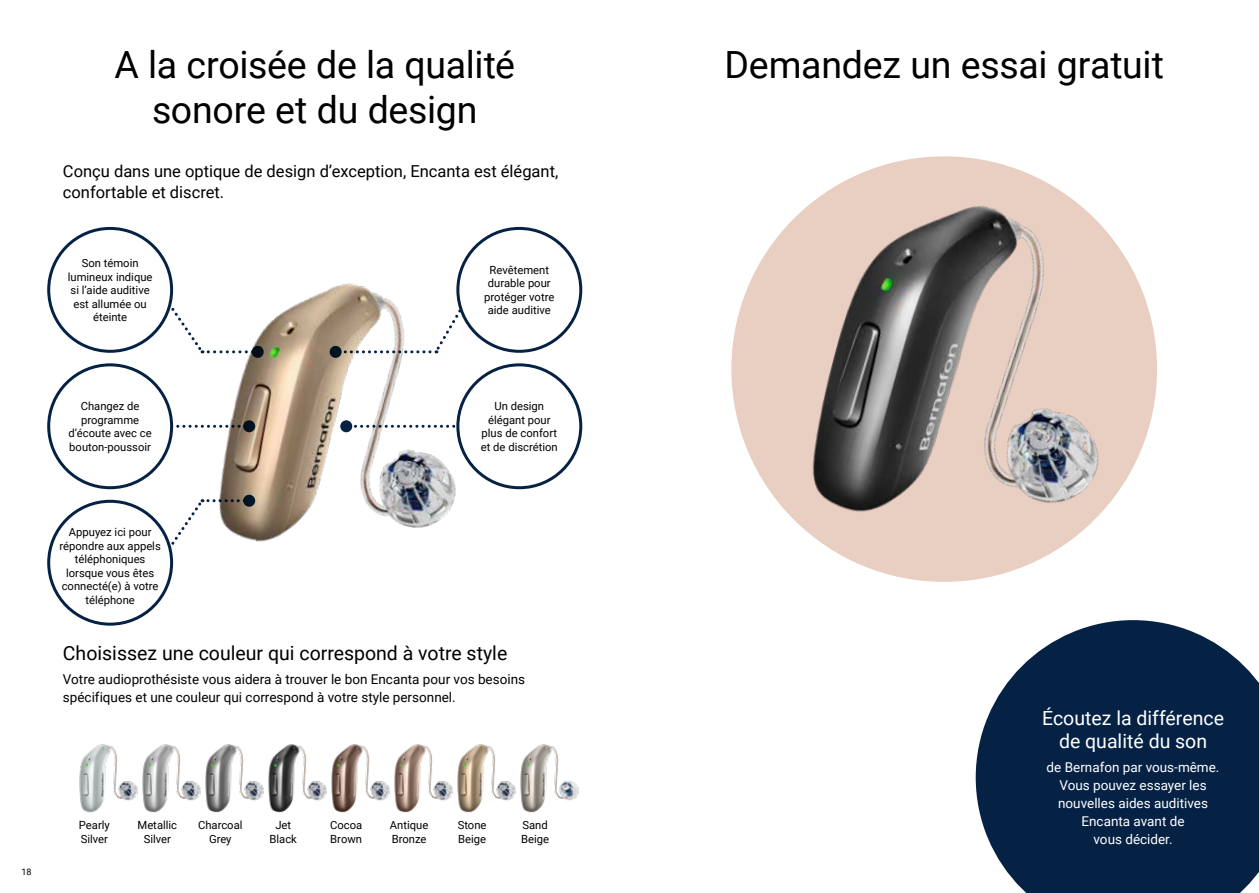
<style>
.page{position:relative;width:1259px;height:893px;background:#fff}
.page>*{position:absolute;margin:0;border:0;box-sizing:border-box;transform-origin:0 0}
.t1{font:37.5px/45px "Roboto";letter-spacing:-.005em;color:#000;text-align:center}
.t2{font:19.5px "Roboto";color:#000}
.t3{font:19.5px/22.5px "Roboto";color:#fff;text-align:center}
.t4{font:16.5px/21px "Roboto";color:#000}
.t5{font:13.5px/18px "Roboto";color:#000}
.t6{font:13.5px/18px "Roboto";color:#fff;text-align:center}
.t7{font:11.25px/13.5px "Roboto";color:#000;text-align:center}
.t8{font:9px "Roboto";color:#000}
</style>
<div class="page">
<img style="left:47px;top:265px;width:536px;height:290px">
<svg style="left:159px;top:288px;width:100px;height:66px"></svg>
<div style="left:252px;top:346px;width:12px;height:12px;background:#020d16;border-radius:50%"></div>
<svg style="left:159px;top:499px;width:91px;height:65px"></svg>
<svg style="left:243px;top:495px;width:12px;height:12px"></svg>
<svg style="left:173px;top:425px;width:70px;height:3px"></svg>
<svg style="left:243px;top:420px;width:12px;height:12px"></svg>
<svg style="left:336px;top:288px;width:137px;height:65px"></svg>
<div style="left:330px;top:346px;width:12px;height:12px;background:#031320;border-radius:50%"></div>
<svg style="left:352px;top:425px;width:104px;height:3px"></svg>
<div style="left:340px;top:420px;width:12px;height:12px;background:#052245;border-radius:50%"></div>
<img style="left:79px;top:744px;width:47px;height:69px">
<img style="left:126px;top:744px;width:63px;height:69px">
<img style="left:189px;top:744px;width:63px;height:69px">
<img style="left:252px;top:744px;width:63px;height:69px">
<img style="left:315px;top:744px;width:63px;height:69px">
<img style="left:378px;top:744px;width:63px;height:69px">
<img style="left:441px;top:744px;width:62px;height:69px">
<img style="left:503px;top:744px;width:76px;height:69px">
<div style="left:458px;top:365px;width:123px;height:123px;background:#fff;border-radius:50%"></div>
<div style="left:456px;top:363px;width:126px;height:126px;border:3px solid #052245;border-radius:50%"></div>
<div style="left:458px;top:228px;width:123px;height:123px;background:#fff;border-radius:50%"></div>
<div style="left:456px;top:227px;width:126px;height:126px;border:3px solid #052245;border-radius:50%"></div>
<div style="left:49px;top:228px;width:123px;height:123px;background:#fff;border-radius:50%"></div>
<div style="left:47px;top:227px;width:126px;height:126px;border:3px solid #052245;border-radius:50%"></div>
<div style="left:49px;top:365px;width:123px;height:123px;background:#fff;border-radius:50%"></div>
<div style="left:47px;top:363px;width:126px;height:126px;border:3px solid #052245;border-radius:50%"></div>
<div style="left:49px;top:501px;width:123px;height:123px;background:#fff;border-radius:50%"></div>
<div style="left:47px;top:500px;width:126px;height:126px;border:3px solid #052245;border-radius:50%"></div>
<svg style="left:975px;top:626px;width:284px;height:267px;background:#203a59"></svg>
<div style="left:731px;top:156px;width:426px;height:426px;background:#e9cec2;border-radius:50%"></div>
<img style="left:773px;top:164px;width:405px;height:466px">
<h1 class="t1" style="left:114px;top:41px;width:402px">A la croisée de la qualité sonore et du design</h1>
<h3 class="t4" style="left:63px;top:160px;width:497px">Conçu dans une optique de design d’exception, Encanta est élégant, confortable et discret.</h3>
<p class="t7" style="left:68px;top:256px;width:86px">Son témoin lumineux indique si l’aide auditive est allumée ou éteinte</p>
<p class="t7" style="left:69px;top:399px;width:85px">Changez de programme d’écoute avec ce bouton-poussoir</p>
<p class="t7" style="left:59px;top:525px;width:103px">Appuyez ici pour répondre aux appels téléphoniques lorsque vous êtes connecté(e) à votre téléphone</p>
<p class="t7" style="left:484px;top:263px;width:72px">Revêtement durable pour protéger votre aide auditive</p>
<p class="t7" style="left:481px;top:399px;width:78px">Un design élégant pour plus de confort et de discrétion</p>
<h2 class="t2" style="left:63px;top:639px;width:446px">Choisissez une couleur qui correspond à votre style</h2>
<p class="t5" style="left:63px;top:670px;width:464px">Votre audioprothésiste vous aidera à trouver le bon Encanta pour vos besoins spécifiques et une couleur qui correspond à votre style personnel.</p>
<p class="t8" style="left:21px;top:865px;width:12px">18</p>
<p class="t7" style="left:79px;top:818px;width:32px;text-align:left">Pearly<br>Silver</p>
<p class="t7" style="left:198px;top:818px;width:46px">Charcoal<br>Grey</p>
<p class="t7" style="left:390px;top:818px;width:40px;text-align:left">Antique<br>Bronze</p>
<p class="t7" style="left:137px;top:818px;width:41px">Metallic<br>Silver</p>
<p class="t7" style="left:269px;top:818px;width:29px">Jet<br>Black</p>
<p class="t7" style="left:458px;top:818px;width:30px;text-align:left">Stone<br>Beige</p>
<p class="t7" style="left:521px;top:818px;width:29px;text-align:left">Sand<br>Beige</p>
<p class="t7" style="left:330px;top:818px;width:34px;text-align:left">Cocoa<br>Brown</p>
<h1 class="t1" style="left:724px;top:41px;width:441px">Demandez un essai gratuit</h1>
<h2 class="t3" style="left:1042px;top:706px;width:183px">Écoutez la différence de qualité du son</h2>
<p class="t6" style="left:1046px;top:758px;width:174px">de Bernafon par vous-même.<br>Vous pouvez essayer les nouvelles aides auditives<br>Encanta avant de<br>vous décider.</p>
</div>
